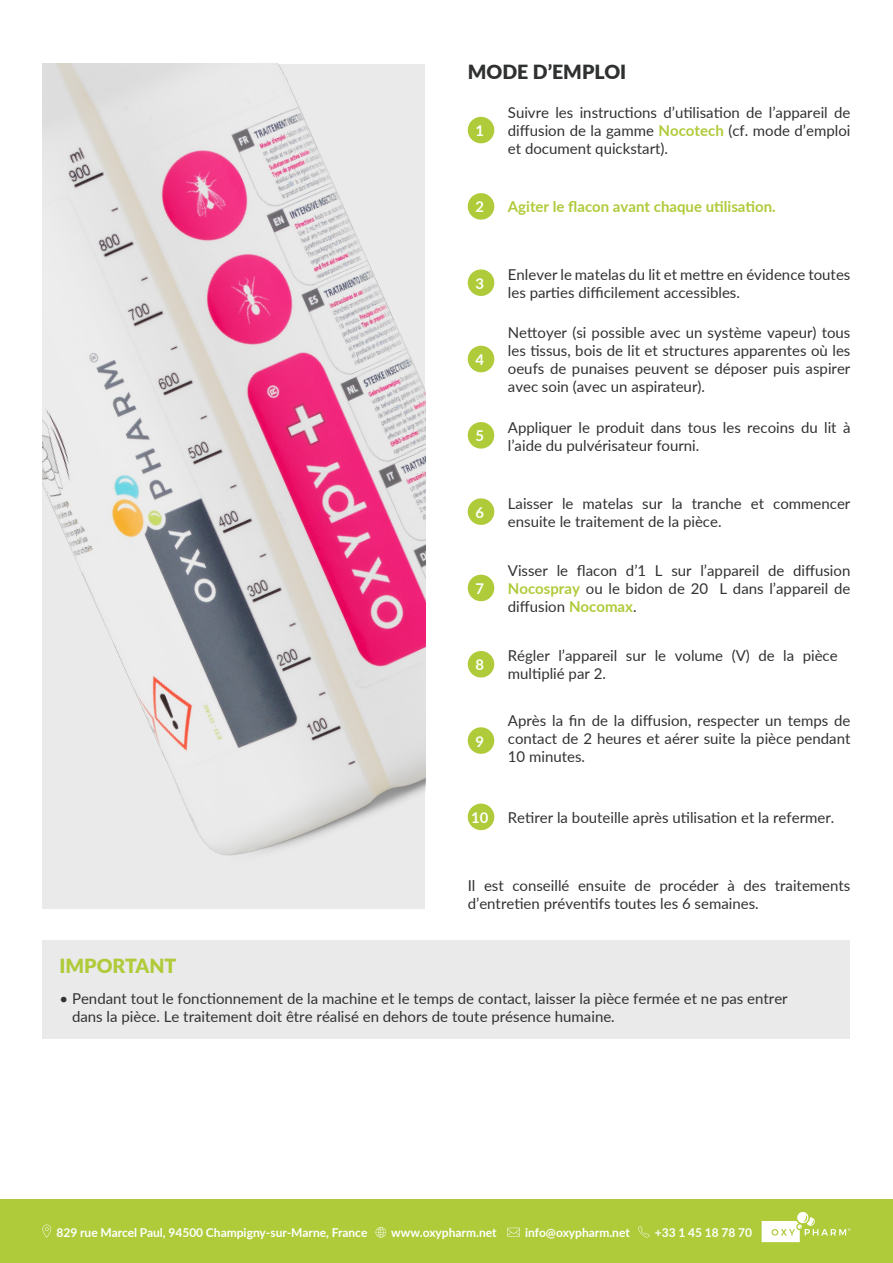
<style>
.page{position:relative;width:893px;height:1263px;background:#fff}
.page>*{position:absolute;margin:0;border:0;box-sizing:border-box;transform-origin:0 0}
.t1{font:900 19.5px "Lato";color:#2f3030}
.t2{font:900 19.5px "Lato";color:#afcb3a}
.t3{font:15px/18px "Lato";color:#333232}
.t4{font:700 15px "Lato";color:#afcb3a}
.t5{font:700 14.85px "Lato";color:#fff}
.t6{font:700 12.3px "Lato";color:#fff}
.s1{font-weight:700;color:#afcb3a}
</style>
<div class="page">
<div style="left:0;top:1199px;width:893px;height:64px;background:#afcb3a"></div>
<svg style="left:42px;top:1224px;width:9px;height:13px"></svg>
<svg style="left:376px;top:1227px;width:10px;height:10px"></svg>
<svg style="left:507px;top:1228px;width:13px;height:8px"></svg>
<svg style="left:638px;top:1226px;width:11px;height:11px"></svg>
<svg style="left:762px;top:1212px;width:88px;height:30px"></svg>
<img style="left:43px;top:64px;width:382px;height:844px">
<div style="left:43px;top:940px;width:807px;height:99px;background:#eaeaea"></div>
<div style="left:468px;top:117px;width:26px;height:26px;background:#afcb3a;border-radius:50%"></div>
<div style="left:468px;top:193px;width:26px;height:27px;background:#afcb3a;border-radius:50%"></div>
<div style="left:468px;top:269px;width:26px;height:27px;background:#afcb3a;border-radius:50%"></div>
<div style="left:468px;top:422px;width:26px;height:27px;background:#afcb3a;border-radius:50%"></div>
<div style="left:468px;top:498px;width:26px;height:27px;background:#afcb3a;border-radius:50%"></div>
<div style="left:468px;top:575px;width:26px;height:26px;background:#afcb3a;border-radius:50%"></div>
<div style="left:468px;top:651px;width:26px;height:26px;background:#afcb3a;border-radius:50%"></div>
<div style="left:468px;top:727px;width:26px;height:27px;background:#afcb3a;border-radius:50%"></div>
<div style="left:468px;top:803px;width:26px;height:27px;background:#afcb3a;border-radius:50%"></div>
<div style="left:468px;top:346px;width:26px;height:26px;background:#afcb3a;border-radius:50%"></div>
<h1 class="t1" style="left:468px;top:58px;width:160px">MODE D’EMPLOI</h1>
<p class="t3" style="left:508px;top:103px;width:344px;text-align:justify">Suivre les instructions d’utilisation de l’appareil de diffusion de la gamme <span class="s1">Nocotech</span> (cf. mode d’emploi et document quickstart).</p>
<p class="t5" style="left:475px;top:120px;width:10px">1</p>
<p class="t5" style="left:475px;top:196px;width:10px">2</p>
<p class="t4" style="left:508px;top:195px;width:269px">Agiter le flacon avant chaque utilisation.</p>
<p class="t5" style="left:475px;top:272px;width:10px">3</p>
<p class="t5" style="left:475px;top:349px;width:10px">4</p>
<p class="t3" style="left:508px;top:265px;width:344px">Enlever le matelas du lit et mettre en évidence toutes les parties difficilement accessibles.</p>
<p class="t3" style="left:508px;top:323px;width:344px;text-align:justify">Nettoyer (si possible avec un système vapeur) tous les tissus, bois de lit et structures apparentes où les oeufs de punaises peuvent se déposer puis aspirer avec soin (avec un aspirateur).</p>
<p class="t5" style="left:475px;top:425px;width:10px">5</p>
<p class="t3" style="left:508px;top:418px;width:344px">Appliquer le produit dans tous les recoins du lit à l’aide du pulvérisateur fourni.</p>
<p class="t5" style="left:475px;top:501px;width:10px">6</p>
<p class="t3" style="left:508px;top:494px;width:344px">Laisser le matelas sur la tranche et commencer ensuite le traitement de la pièce.</p>
<p class="t5" style="left:475px;top:578px;width:10px">7</p>
<p class="t5" style="left:475px;top:654px;width:10px">8</p>
<p class="t5" style="left:475px;top:730px;width:10px">9</p>
<p class="t3" style="left:508px;top:561px;width:344px;text-align:justify">Visser le flacon d’1 L sur l’appareil de diffusion <span class="s1">Nocospray</span> ou le bidon de 20 L dans l’appareil de diffusion <span class="s1">Nocomax</span>.</p>
<p class="t3" style="left:508px;top:646px;width:331px">Régler l’appareil sur le volume (V) de la pièce multiplié par 2.</p>
<p class="t3" style="left:508px;top:711px;width:344px;text-align:justify">Après la fin de la diffusion, respecter un temps de contact de 2 heures et aérer suite la pièce pendant 10 minutes.</p>
<p class="t5" style="left:471px;top:806px;width:19px">10</p>
<p class="t3" style="left:508px;top:808px;width:328px">Retirer la bouteille après utilisation et la refermer.</p>
<p class="t3" style="left:468px;top:875px;width:384px">Il est conseillé ensuite de procéder à des traitements d’entretien préventifs toutes les 6 semaines.</p>
<h1 class="t2" style="left:60px;top:951px;width:118px">IMPORTANT</h1>
<p class="t3" style="left:72px;top:989px;width:717px;text-indent:-13px">• Pendant tout le fonctionnement de la machine et le temps de contact, laisser la pièce fermée et ne pas entrer dans la pièce. Le traitement doit être réalisé en dehors de toute présence humaine.</p>
<p class="t6" style="left:57px;top:1223px;width:312px">829 rue Marcel Paul, 94500 Champigny-sur-Marne, France</p>
<p class="t6" style="left:391px;top:1223px;width:107px">www.oxypharm.net</p>
<p class="t6" style="left:525px;top:1223px;width:106px">info@oxypharm.net</p>
<p class="t6" style="left:655px;top:1223px;width:99px">+33 1 45 18 78 70</p>
</div>
